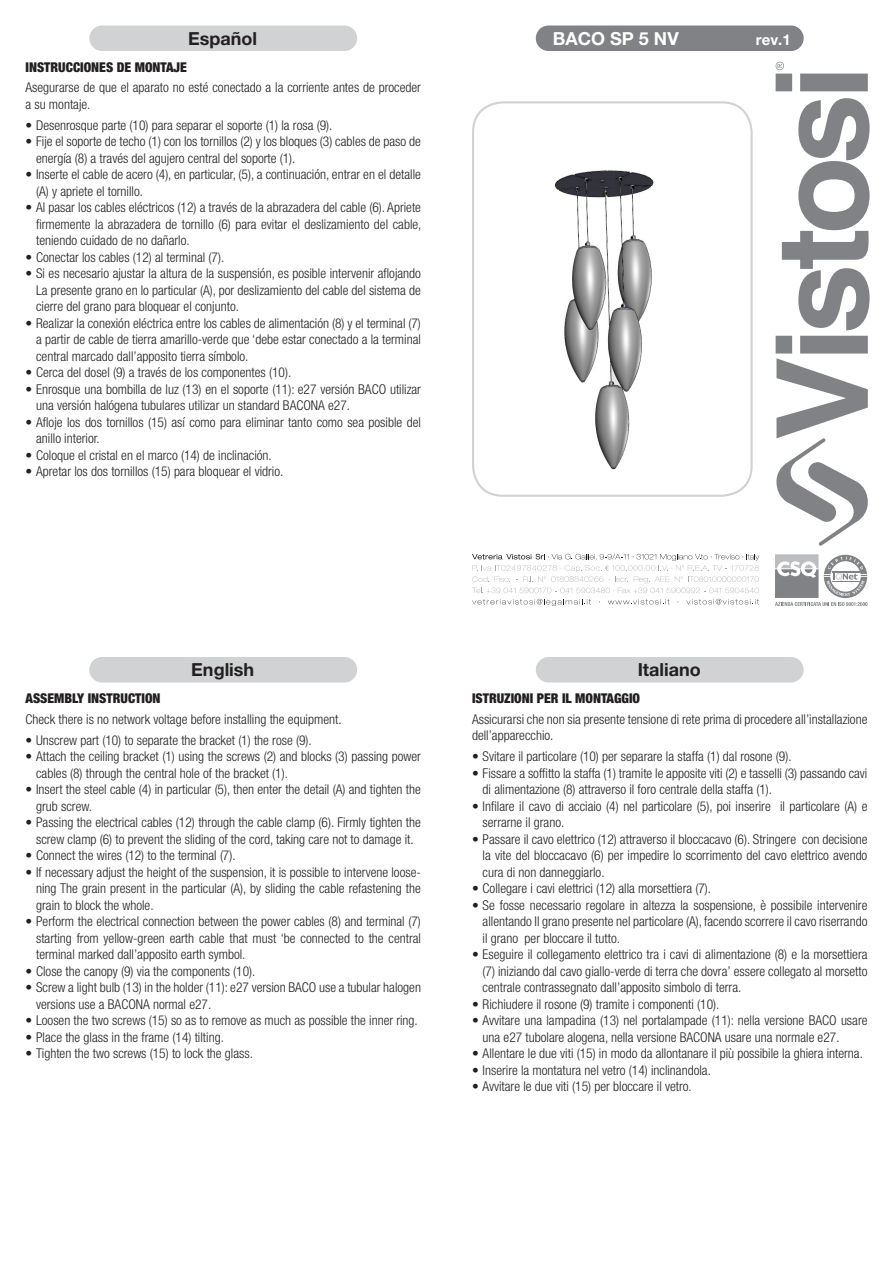
<style>
.page{position:relative;width:893px;height:1263px;background:#fff}
.page>*{position:absolute;margin:0;border:0;box-sizing:border-box;transform-origin:0 0}
.t1{font:700 18px "Helvetica Neue LT Pro";color:#231f20}
.t2{font:700 18px "Helvetica Neue LT Pro";color:#fff}
.t3{font:700 15px "Helvetica Neue LT Pro";color:#fff}
.t4{font:300 condensed 13.5px/16.5px "Helvetica Neue LT Pro";color:#231f20}
.s1{font-weight:900}
</style>
<div class="page">
<div style="left:89px;top:26px;width:268px;height:25px;background:#d1d2d4;border-radius:13px"></div>
<div style="left:89px;top:657px;width:268px;height:25px;background:#d1d2d4;border-radius:13px"></div>
<div style="left:536px;top:657px;width:268px;height:25px;background:#d1d2d4;border-radius:13px"></div>
<div style="left:536px;top:26px;width:268px;height:25px;background:#808285;border-radius:13px"></div>
<svg style="left:776px;top:336px;width:92px;height:210px"></svg>
<svg style="left:782px;top:98px;width:88px;height:232px"></svg>
<svg style="left:776px;top:62px;width:92px;height:29px"></svg>
<svg style="left:775px;top:554px;width:92px;height:52px"></svg>
<img style="left:555px;top:170px;width:99px;height:300px">
<div style="left:472px;top:101px;width:281px;height:396px;border:2px solid #d1d2d4;border-radius:30px"></div>
<svg style="left:472px;top:554px;width:287px;height:39px"></svg>
<svg style="left:472px;top:599px;width:119px;height:7px"></svg>
<svg style="left:608px;top:599px;width:61px;height:6px"></svg>
<svg style="left:686px;top:599px;width:73px;height:6px"></svg>
<p class="t1" style="left:188px;top:27px;width:70px">Español</p>
<p class="t4" style="left:26px;top:56px;width:397px;line-height:20.7px"><span class="s1">INSTRUCCIONES DE MONTAJE<br></span>Asegurarse de que el aparato no esté conectado a la corriente antes de proceder</p>
<p class="t4" style="left:26px;top:96px;width:66px">a su montaje.</p>
<p class="t4" style="left:26px;top:116px;width:308px">• Desenrosque parte (10) para separar el soporte (1) la rosa (9).</p>
<p class="t4" style="left:36px;top:133px;width:386px;text-indent:-11px">• Fije el soporte de techo (1) con los tornillos (2) y los bloques (3) cables de paso de energía (8) a través del agujero central del soporte (1).</p>
<p class="t4" style="left:36px;top:166px;width:386px;text-indent:-11px">• Inserte el cable de acero (4), en particular, (5), a continuación, entrar en el detalle (A) y apriete el tornillo.</p>
<p class="t4" style="left:36px;top:199px;width:387px;text-align:justify;text-indent:-11px">• Al pasar los cables eléctricos (12) a través de la abrazadera del cable (6). Apriete firmemente la abrazadera de tornillo (6) para evitar el deslizamiento del cable, teniendo cuidado de no dañarlo.</p>
<p class="t4" style="left:26px;top:249px;width:200px">• Conectar los cables (12) al terminal (7).</p>
<p class="t4" style="left:36px;top:265px;width:386px;text-align:justify;text-indent:-11px">• Si es necesario ajustar la altura de la suspensión, es posible intervenir aflojando La presente grano en lo particular (A), por deslizamiento del cable del sistema de cierre del grano para bloquear el conjunto.</p>
<p class="t4" style="left:36px;top:315px;width:386px;text-align:justify;text-indent:-11px">• Realizar la conexión eléctrica entre los cables de alimentación (8) y el terminal (7) a partir de cable de tierra amarillo-verde que ‘debe estar conectado a la terminal central marcado dall’apposito tierra símbolo.</p>
<p class="t4" style="left:26px;top:364px;width:267px">• Cerca del dosel (9) a través de los componentes (10).</p>
<p class="t4" style="left:36px;top:381px;width:386px;text-indent:-11px">• Enrosque una bombilla de luz (13) en el soporte (11): e27 versión BACO utilizar una versión halógena tubulares utilizar un standard BACONA e27.</p>
<p class="t4" style="left:36px;top:414px;width:386px;text-indent:-11px">• Afloje los dos tornillos (15) así como para eliminar tanto como sea posible del anillo interior.</p>
<p class="t4" style="left:26px;top:447px;width:248px">• Coloque el cristal en el marco (14) de inclinación.</p>
<p class="t4" style="left:26px;top:463px;width:259px">• Apretar los dos tornillos (15) para bloquear el vidrio.</p>
<p class="t2" style="left:553px;top:27px;width:127px">BACO SP 5 NV</p>
<p class="t3" style="left:756px;top:30px;width:36px">rev.1</p>
<p class="t1" style="left:191px;top:659px;width:64px">English</p>
<p class="t4" style="left:26px;top:688px;width:318px;line-height:20.7px"><span class="s1">ASSEMBLY INSTRUCTION<br></span>Check there is no network voltage before installing the equipment.</p>
<p class="t4" style="left:26px;top:731px;width:288px">• Unscrew part (10) to separate the bracket (1) the rose (9).</p>
<p class="t4" style="left:36px;top:748px;width:386px;text-indent:-11px">• Attach the ceiling bracket (1) using the screws (2) and blocks (3) passing power cables (8) through the central hole of the bracket (1).</p>
<p class="t4" style="left:36px;top:781px;width:386px;text-indent:-11px">• Insert the steel cable (4) in particular (5), then enter the detail (A) and tighten the grub screw.</p>
<p class="t4" style="left:26px;top:814px;width:397px;text-align:center">• Passing the electrical cables (12) through the cable clamp (6). Firmly tighten the screw clamp (6) to prevent the sliding of the cord, taking care not to damage it.</p>
<p class="t4" style="left:26px;top:847px;width:212px">• Connect the wires (12) to the terminal (7).</p>
<p class="t4" style="left:36px;top:863px;width:386px;text-align:justify;text-indent:-11px">• If necessary adjust the height of the suspension, it is possible to intervene loose&shy;ning The grain present in the particular (A), by sliding the cable refastening the grain to block the whole.</p>
<p class="t4" style="left:36px;top:913px;width:386px;text-align:justify;text-indent:-11px">• Perform the electrical connection between the power cables (8) and terminal (7) starting from yellow-green earth cable that must ‘be connected to the central terminal marked dall’apposito earth symbol.</p>
<p class="t4" style="left:26px;top:962px;width:231px">• Close the canopy (9) via the components (10).</p>
<p class="t4" style="left:36px;top:979px;width:386px;text-indent:-11px">• Screw a light bulb (13) in the holder (11): e27 version BACO use a tubular halogen versions use a BACONA normal e27.</p>
<p class="t4" style="left:26px;top:1012px;width:394px">• Loosen the two screws (15) so as to remove as much as possible the inner ring.</p>
<p class="t4" style="left:26px;top:1028px;width:200px">• Place the glass in the frame (14) tilting.</p>
<p class="t4" style="left:26px;top:1045px;width:229px">• Tighten the two screws (15) to lock the glass.</p>
<p class="t1" style="left:638px;top:659px;width:65px">Italiano</p>
<p class="t4" style="left:472px;top:688px;width:397px;line-height:20.7px"><span class="s1">ISTRUZIONI PER IL MONTAGGIO<br></span>Assicurarsi che non sia presente tensione di rete prima di procedere all’installazione</p>
<p class="t4" style="left:472px;top:727px;width:83px">dell’apparecchio.</p>
<p class="t4" style="left:472px;top:748px;width:321px">• Svitare il particolare (10) per separare la staffa (1) dal rosone (9).</p>
<p class="t4" style="left:483px;top:764px;width:386px;text-indent:-11px">• Fissare a soffitto la staffa (1) tramite le apposite viti (2) e tasselli (3) passando cavi di alimentazione (8) attraverso il foro centrale della staffa (1).</p>
<p class="t4" style="left:483px;top:797px;width:386px;text-indent:-11px">• Infilare il cavo di acciaio (4) nel particolare (5), poi inserire il particolare (A) e serrarne il grano.</p>
<p class="t4" style="left:483px;top:830px;width:386px;text-align:justify;text-indent:-11px">• Passare il cavo elettrico (12) attraverso il bloccacavo (6). Stringere con decisione la vite del bloccacavo (6) per impedire lo scorrimento del cavo elettrico avendo cura di non danneggiarlo.</p>
<p class="t4" style="left:472px;top:880px;width:241px">• Collegare i cavi elettrici (12) alla morsettiera (7).</p>
<p class="t4" style="left:483px;top:896px;width:386px;text-align:justify;text-indent:-11px">• Se fosse necessario regolare in altezza la sospensione, è possibile intervenire allentando Il grano presente nel particolare (A), facendo scorrere il cavo riserrando il grano per bloccare il tutto.</p>
<p class="t4" style="left:483px;top:946px;width:386px;text-align:justify;text-indent:-11px">• Eseguire il collegamento elettrico tra i cavi di alimentazione (8) e la morsettiera (7) iniziando dal cavo giallo-verde di terra che dovra’ essere collegato al morsetto centrale contrassegnato dall’apposito simbolo di terra.</p>
<p class="t4" style="left:472px;top:995px;width:249px">• Richiudere il rosone (9) tramite i componenti (10).</p>
<p class="t4" style="left:483px;top:1012px;width:386px;text-indent:-11px">• Avvitare una lampadina (13) nel portalampade (11): nella versione BACO usare una e27 tubolare alogena, nella versione BACONA usare una normale e27.</p>
<p class="t4" style="left:472px;top:1045px;width:392px">• Allentare le due viti (15) in modo da allontanare il più possibile la ghiera interna.</p>
<p class="t4" style="left:472px;top:1061px;width:240px">• Inserire la montatura nel vetro (14) inclinandola.</p>
<p class="t4" style="left:472px;top:1078px;width:221px">• Avvitare le due viti (15) per bloccare il vetro.</p>
</div>
